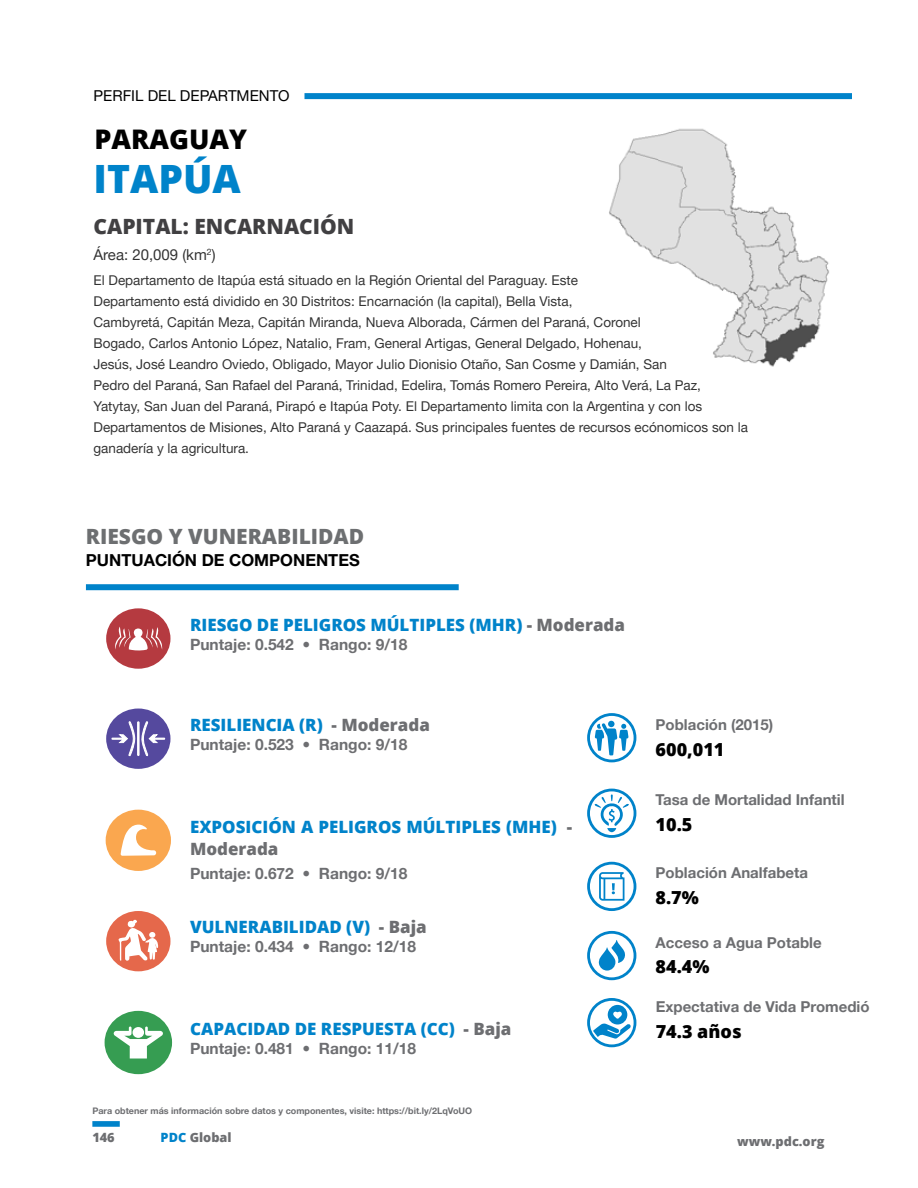
<style>
.page{position:relative;width:918px;height:1188px;background:#fff}
.page>*{position:absolute;margin:0;border:0;box-sizing:border-box;transform-origin:0 0}
.t1{font:800 39px "Open Sans";color:#0083ca}
.t2{font:800 27px "Open Sans";color:#000}
.t3{font:800 21px "Open Sans";color:#6d6f71}
.t4{font:800 21px "Open Sans";color:#414042}
.t5{font:800 18px "Open Sans";color:#000}
.t6{font:800 16.95px/22.5px "Open Sans";color:#0083ca}
.t7{font:700 16.5px "Helvetica Neue LT Pro";color:#000}
.t8{font:700 15.45px "Helvetica Neue LT Pro";color:#6d6e71}
.t9{font:700 15px "Helvetica Neue LT Pro";color:#6d6e71}
.t10{font:15px "Helvetica Neue LT Pro";color:#000}
.t11{font:13.5px/21px "Helvetica Neue LT Pro";color:#000}
.t12{font:800 12.75px "Open Sans";color:#6d6e71}
.t13{font:700 9px "Helvetica Neue LT Pro";color:#6d6e71}
.s1{color:#6d6e71}
.s2{color:#0083ca}
</style>
<div class="page">
<div style="left:304px;top:93px;width:548px;height:6px;background:#0083ca"></div>
<div style="left:92px;top:1121px;width:28px;height:6px;background:#0083ca"></div>
<svg style="left:587px;top:862px;width:49px;height:49px"></svg>
<svg style="left:587px;top:789px;width:49px;height:49px"></svg>
<svg style="left:587px;top:998px;width:49px;height:49px"></svg>
<svg style="left:587px;top:931px;width:49px;height:49px"></svg>
<svg style="left:587px;top:713px;width:49px;height:49px"></svg>
<div style="left:106px;top:608px;width:64px;height:61px;background:#b53a40;border-radius:50%"></div>
<svg style="left:115px;top:627px;width:47px;height:24px"></svg>
<svg style="left:106px;top:709px;width:64px;height:60px"></svg>
<div style="left:106px;top:810px;width:65px;height:61px;background:#faa74f;border-radius:50%"></div>
<svg style="left:121px;top:825px;width:35px;height:31px"></svg>
<div style="left:106px;top:911px;width:64px;height:60px;background:#e5684b;border-radius:50%"></div>
<svg style="left:118px;top:919px;width:40px;height:42px"></svg>
<div style="left:105px;top:1011px;width:67px;height:63px;background:#369d52;border-radius:50%"></div>
<svg style="left:114px;top:1027px;width:49px;height:32px"></svg>
<img style="left:609px;top:128px;width:220px;height:239px">
<div style="left:86px;top:584px;width:373px;height:6px;background:#0083ca"></div>
<p class="t10" style="left:94px;top:86px;width:198px">PERFIL DEL DEPARTMENTO</p>
<h2 class="t2" style="left:95px;top:119px;width:154px">PARAGUAY</h2>
<h1 class="t1" style="left:94px;top:150px;width:149px">ITAPÚA</h1>
<h3 class="t4" style="left:94px;top:210px;width:262px">CAPITAL: ENCARNACIÓN</h3>
<p class="t10" style="left:94px;top:246px;width:124px">Área: 20,009 (km<sup>2</sup>)</p>
<p class="t11" style="left:94px;top:269px;width:656px">El Departamento de Itapúa está situado en la Región Oriental del Paraguay. Este<br>Departamento está dividido en 30 Distritos: Encarnación (la capital), Bella Vista,<br>Cambyretá, Capitán Meza, Capitán Miranda, Nueva Alborada, Cármen del Paraná, Coronel<br>Bogado, Carlos Antonio López, Natalio, Fram, General Artigas, General Delgado, Hohenau,<br>Jesús, José Leandro Oviedo, Obligado, Mayor Julio Dionisio Otaño, San Cosme y Damián, San<br>Pedro del Paraná, San Rafael del Paraná, Trinidad, Edelira, Tomás Romero Pereira, Alto Verá, La Paz, Yatytay, San Juan del Paraná, Pirapó e Itapúa Poty. El Departamento limita con la Argentina y con los Departamentos de Misiones, Alto Paraná y Caazapá. Sus principales fuentes de recursos ecónomicos son la ganadería y la agricultura.</p>
<h3 class="t3" style="left:86px;top:520px;width:280px">RIESGO Y VUNERABILIDAD</h3>
<p class="t7" style="left:86px;top:550px;width:275px">PUNTUACIÓN DE COMPONENTES</p>
<p class="t6" style="left:190px;top:613px;width:436px">RIESGO DE PELIGROS MÚLTIPLES (MHR) <span class="s1">- Moderada</span></p>
<p class="t8" style="left:190px;top:635px;width:219px">Puntaje: 0.542 • Rango: 9/18</p>
<p class="t6" style="left:190px;top:713px;width:241px">RESILIENCIA (R) <span class="s1">- Moderada</span></p>
<p class="t8" style="left:190px;top:735px;width:219px">Puntaje: 0.523 • Rango: 9/18</p>
<p class="t6" style="left:190px;top:814px;width:384px">EXPOSICIÓN A PELIGROS MÚLTIPLES (MHE) <span class="s1">-<br>Moderada</span></p>
<p class="t8" style="left:190px;top:864px;width:219px">Puntaje: 0.672 • Rango: 9/18</p>
<p class="t6" style="left:190px;top:914px;width:238px">VULNERABILIDAD (V) <span class="s1">- Baja</span></p>
<p class="t8" style="left:190px;top:937px;width:228px">Puntaje: 0.434 • Rango: 12/18</p>
<p class="t6" style="left:190px;top:1017px;width:323px">CAPACIDAD DE RESPUESTA (CC) <span class="s1">- Baja</span></p>
<p class="t8" style="left:190px;top:1039px;width:228px">Puntaje: 0.481 • Rango: 11/18</p>
<p class="t13" style="left:92px;top:1105px;width:381px">Para obtener más información sobre datos y componentes, visite: https://bit.ly/2LqVoUO</p>
<p class="t9" style="left:656px;top:715px;width:119px">Población (2015)</p>
<h3 class="t5" style="left:656px;top:735px;width:70px">600,011</h3>
<p class="t9" style="left:656px;top:791px;width:191px">Tasa de Mortalidad Infantil</p>
<h3 class="t5" style="left:656px;top:811px;width:38px">10.5</h3>
<p class="t9" style="left:656px;top:864px;width:154px">Población Analfabeta</p>
<h3 class="t5" style="left:656px;top:884px;width:45px">8.7%</h3>
<p class="t9" style="left:656px;top:933px;width:168px">Acceso a Agua Potable</p>
<h3 class="t5" style="left:656px;top:953px;width:55px">84.4%</h3>
<p class="t9" style="left:656px;top:997px;width:215px">Expectativa de Vida Promedió</p>
<h3 class="t5" style="left:656px;top:1017px;width:87px">74.3 años</h3>
<p class="t12" style="left:92px;top:1128px;width:24px">146</p>
<p class="t12" style="left:161px;top:1128px;width:72px"><span class="s2">PDC</span> Global</p>
<p class="t12" style="left:737px;top:1132px;width:89px">www.pdc.org</p>
</div>
